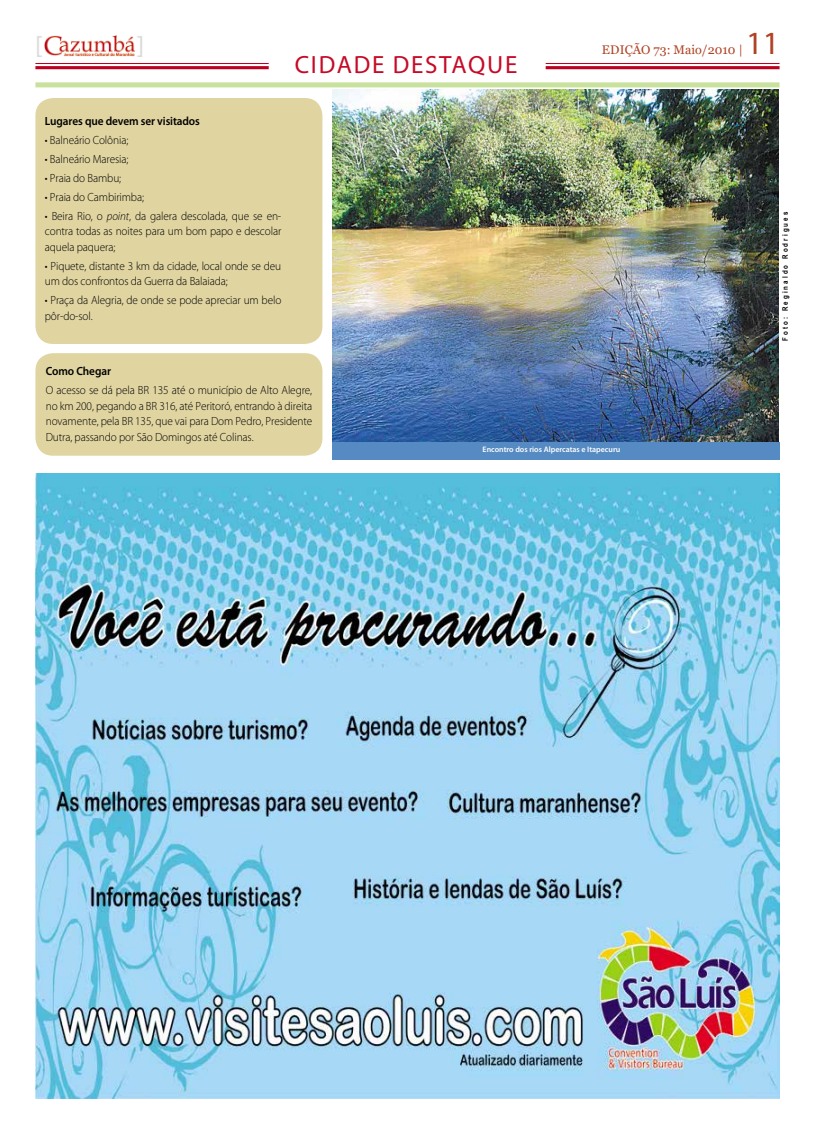
<style>
.page{position:relative;width:815px;height:1134px;background:#fff}
.page>*{position:absolute;margin:0;border:0;box-sizing:border-box;transform-origin:0 0}
.t1{font:32.5px "Myriad";color:#b04223}
.t2{font:25px "Myriad Pro";letter-spacing:.07em;color:#c60a27}
.t3{font:12.5px "Georgia";color:#b04223}
.t4{font:300 11.88px/15.5px "Myriad Pro";letter-spacing:-.01em;color:#000;text-align:justify;scale:.95 1}
.t5{font:600 11.88px "Myriad Pro";letter-spacing:-.01em;color:#000;scale:.95 1}
.t6{font:600 7.88px "Myriad Pro";color:#fff}
.t7{font:700 7.5px "Arial Narrow";letter-spacing:.28em;color:#000}
.s1{font-style:italic}
</style>
<div class="page">
<img style="left:37px;top:35px;width:105px;height:22px">
<img style="left:332px;top:90px;width:447px;height:352px">
<div style="left:332px;top:442px;width:448px;height:18px;background:#568ac3"></div>
<div style="left:35px;top:82px;width:745px;height:5px;background:#c8e19d"></div>
<hr style="left:546px;top:63px;width:234px;height:1px;background:#bc001d">
<hr style="left:546px;top:66px;width:234px;height:3px;background:#bc001d">
<hr style="left:35px;top:63px;width:234px;height:1px;background:#bc001d">
<hr style="left:35px;top:66px;width:234px;height:3px;background:#bc001d">
<img style="left:35px;top:473px;width:745px;height:625px">
<div style="left:35px;top:353px;width:287px;height:103px;background:#e0d4a1;border-radius:18px"></div>
<div style="left:35px;top:98px;width:287px;height:246px;background:#e0d4a1;border-radius:18px"></div>
<h2 class="t2" style="left:295px;top:49px;width:224px">CIDADE DESTAQUE</h2>
<p class="t3" style="left:602px;top:42px;width:143px">EDIÇÃO 73: Maio/2010 |</p>
<h1 class="t1" style="left:746px;top:27px;width:35px">11</h1>
<p class="t5" style="left:45px;top:113px;width:165px">Lugares que devem ser visitados</p>
<p class="t4" style="left:45px;top:132px;width:89px">• Balneário Colônia;</p>
<p class="t4" style="left:45px;top:151px;width:89px">• Balneário Maresia;</p>
<p class="t4" style="left:45px;top:170px;width:82px">• Praia do Bambu;</p>
<p class="t4" style="left:45px;top:189px;width:106px">• Praia do Cambirimba;</p>
<p class="t4" style="left:45px;top:208px;width:250px">• Beira Rio, o <span class="s1">point</span>, da galera descolada, que se en&shy;contra todas as noites para um bom papo e descolar aquela paquera;</p>
<p class="t4" style="left:45px;top:258px;width:250px">• Piquete, distante 3 km da cidade, local onde se deu um dos confrontos da Guerra da Balaiada;</p>
<p class="t4" style="left:45px;top:293px;width:250px">• Praça da Alegria, de onde se pode apreciar um belo pôr-do-sol.</p>
<p class="t5" style="left:46px;top:364px;width:70px">Como Chegar</p>
<p class="t4" style="left:46px;top:383px;width:282px">O acesso se dá pela BR 135 até o município de Alto Alegre, no km 200, pegando a BR 316, até Peritoró, entrando à direita novamente, pela BR 135, que vai para Dom Pedro, Presidente Dutra, passando por São Domingos até Colinas.</p>
<p class="t6" style="left:483px;top:445px;width:139px">Encontro dos rios Alpercatas e Itapecuru</p>
<p class="t7" style="left:779px;top:341px;width:131px;rotate:-90deg">Foto: Reginaldo Rodrigues</p>
</div>
